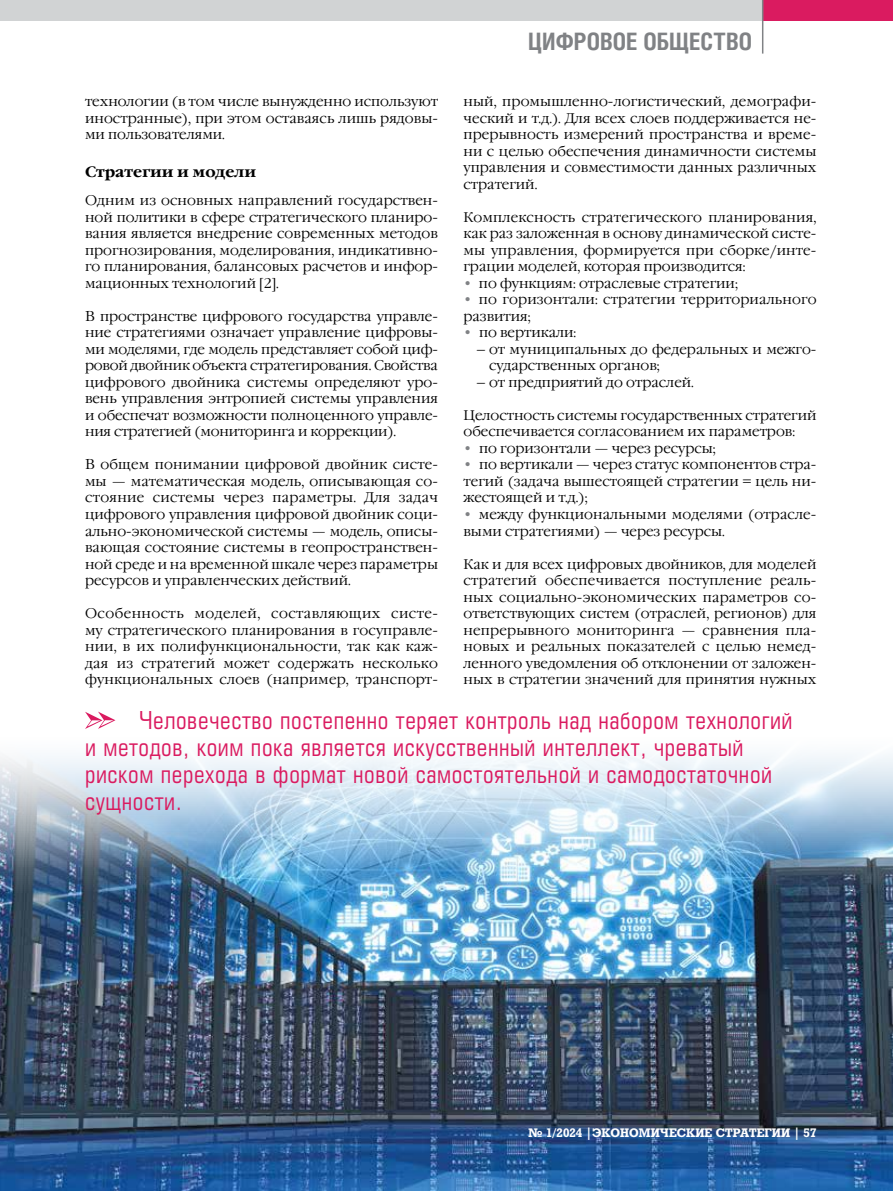
<style>
.page{position:relative;width:893px;height:1191px;background:#fff}
.page>*{position:absolute;margin:0;border:0;box-sizing:border-box;transform-origin:0 0}
.t1{font:24px/27px "Europe Condensed C";letter-spacing:.025em;color:#da1b60}
.t2{font:700 24px "Helios Cond C";letter-spacing:.005em;color:#808285}
.t3{font:700 15px "Garamond C";color:#000}
.t4{font:13.95px/16.5px "Garamond C";color:#000;text-align:justify}
.t5{font:700 12px "Rodeo C";color:#fff}
.s1{color:#808285}
</style>
<div class="page">
<div style="left:0;top:0;width:893px;height:21px;background:#d1d3d4"></div>
<div style="left:763px;top:0;width:130px;height:21px;background:#da1b60"></div>
<hr style="left:762px;top:0;width:1px;height:54px;background:#808285">
<img style="left:0;top:867px;width:893px;height:324px">
<svg style="left:0;top:720px;width:893px;height:147px"></svg>
<svg style="left:85px;top:711px;width:30px;height:18px"></svg>
<h1 class="t2" style="left:528px;top:27px;width:225px">ЦИФРОВОЕ ОБЩЕСТВО</h1>
<p class="t4" style="left:463px;top:94px;width:354px">ный, промышленно-логистический, демографи&shy;ческий и т.д.). Для всех слоев поддерживается не&shy;прерывность измерений пространства и време&shy;ни с целью обеспечения динамичности системы управления и совместимости данных различных стратегий.</p>
<p class="t4" style="left:463px;top:209px;width:354px">Комплексность стратегического планирования, как раз заложенная в основу динамической систе&shy;мы управления, формируется при сборке/инте&shy;грации моделей, которая производится:</p>
<p class="t4" style="left:463px;top:275px;width:276px"><span class="s1">•</span> по функциям: отраслевые стратегии;</p>
<p class="t4" style="left:463px;top:292px;width:354px"><span class="s1">•</span> по горизонтали: стратегии территориального развития;</p>
<p class="t4" style="left:463px;top:325px;width:114px"><span class="s1">•</span> по вертикали:</p>
<p class="t4" style="left:489px;top:341px;width:329px;text-indent:-13px">– от муниципальных до федеральных и межго&shy;сударственных органов;</p>
<p class="t4" style="left:476px;top:374px;width:219px">– от предприятий до отраслей.</p>
<p class="t4" style="left:463px;top:407px;width:354px">Целостность системы государственных стратегий обеспечивается согласованием их параметров:</p>
<p class="t4" style="left:463px;top:440px;width:254px"><span class="s1">•</span> по горизонтали — через ресурсы;</p>
<p class="t4" style="left:463px;top:457px;width:354px"><span class="s1">•</span> по вертикали — через статус компонентов стра&shy;тегий (задача вышестоящей стратегии = цель ни&shy;жестоящей и т.д.);</p>
<p class="t4" style="left:463px;top:506px;width:354px"><span class="s1">•</span> между функциональными моделями (отрасле&shy;выми стратегиями) — через ресурсы.</p>
<p class="t4" style="left:463px;top:556px;width:354px">Как и для всех цифровых двойников, для моделей стратегий обеспечивается поступление реаль&shy;ных социально-экономических параметров со&shy;ответствующих систем (отраслей, регионов) для непрерывного мониторинга — сравнения пла&shy;новых и реальных показателей с целью немед&shy;ленного уведомления об отклонении от заложен&shy;ных в стратегии значений для принятия нужных</p>
<h1 class="t1" style="left:85px;top:706px;width:709px;text-indent:54px">Человечество постепенно теряет контроль над набором технологий и методов, коим пока является искусственный интеллект, чреватый риском перехода в формат новой самостоятельной и самодостаточной сущности.</h1>
<p class="t4" style="left:85px;top:94px;width:354px">технологии (в том числе вынужденно используют иностранные), при этом оставаясь лишь рядовы&shy;ми пользователями.</p>
<p class="t3" style="left:85px;top:163px;width:173px">Стратегии и модели</p>
<p class="t4" style="left:85px;top:193px;width:354px">Одним из основных направлений государствен&shy;ной политики в сфере стратегического планиро&shy;вания является внедрение современных методов прогнозирования, моделирования, индикативно&shy;го планирования, балансовых расчетов и инфор&shy;мационных технологий [2].</p>
<p class="t4" style="left:85px;top:308px;width:354px">В пространстве цифрового государства управле&shy;ние стратегиями означает управление цифровы&shy;ми моделями, где модель представляет собой циф&shy;ровой двойник объекта стратегирования. Свойства цифрового двойника системы определяют уро&shy;вень управления энтропией системы управления и обеспечат возможности полноценного управле&shy;ния стратегией (мониторинга и коррекции).</p>
<p class="t4" style="left:85px;top:457px;width:354px">В общем понимании цифровой двойник систе&shy;мы — математическая модель, описывающая со&shy;стояние системы через параметры. Для задач цифрового управления цифровой двойник соци&shy;ально-экономической системы — модель, описы&shy;вающая состояние системы в геопространствен&shy;ной среде и на временной шкале через параметры ресурсов и управленческих действий.</p>
<p class="t4" style="left:85px;top:605px;width:354px">Особенность моделей, составляющих систе&shy;му стратегического планирования в госуправле&shy;нии, в их полифункциональности, так как каж&shy;дая из стратегий может содержать несколько функциональных слоев (например, транспорт-</p>
<p class="t5" style="left:529px;top:1125px;width:289px">№ 1/2024 |ЭКОНОМИЧЕСКИЕ СТРАТЕГИИ | 57</p>
</div>
